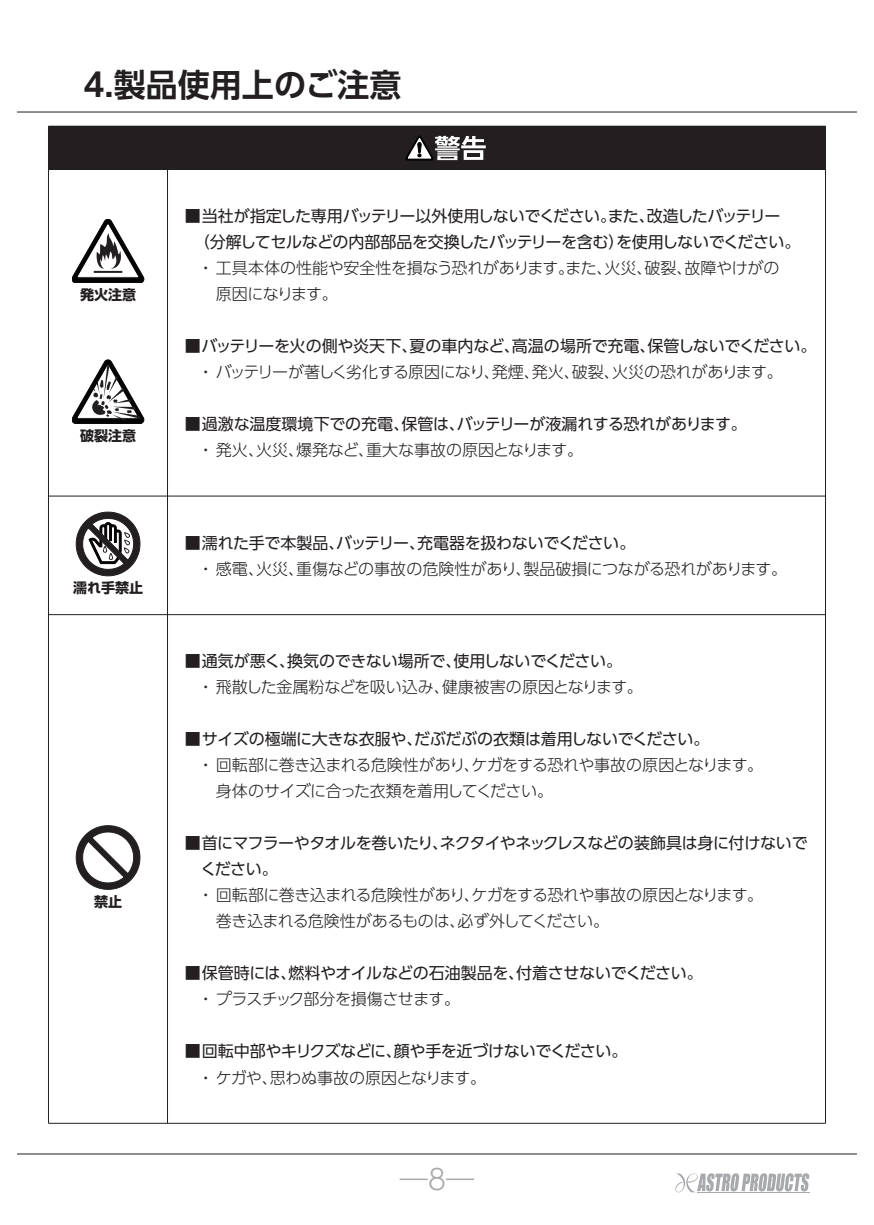
<style>
.page{position:relative;width:874px;height:1225px;background:#fff}
.page>*{position:absolute;margin:0;border:0;box-sizing:border-box;transform-origin:0 0}
.t1{font:700 32px "UD Shin Go Pr 6 De";color:#231f20}
.t2{font:300 28px "UD Shin Go Pr 6";color:#a8a9ad}
.t3{font:16px/26px "UD Shin Go Pr 6";letter-spacing:-.025em;color:#231f20}
.t4{font:300 16px/26px "UD Shin Go Pr 6";letter-spacing:-.03em;color:#231f20}
.t5{font:300 16px "UD Shin Go Pr 6";letter-spacing:-.005em;color:#231f20}
.t6{font:16px "UD Shin Go Pr 6";letter-spacing:-.005em;color:#231f20}
.t7{font:300 16px "UD Shin Go Pr 6";letter-spacing:-.01em;color:#231f20}
.t8{font:700 14px "UD Shin Go Pr 6";color:#231f20}
</style>
<div class="page">
<svg style="left:675px;top:1173px;width:133px;height:20px"></svg>
<hr style="left:696px;top:1192px;width:113px;height:1px;background:#a8a9ad">
<hr style="left:17px;top:1153px;width:839px;height:1px;background:#231f20">
<hr style="left:17px;top:111px;width:839px;height:1px;background:#231f20">
<hr style="left:48px;top:126px;width:1px;height:997px;background:#231f20">
<hr style="left:48px;top:1122px;width:777px;height:1px;background:#231f20">
<hr style="left:824px;top:126px;width:1px;height:997px;background:#231f20">
<hr style="left:167px;top:126px;width:1px;height:997px;background:#231f20">
<div style="left:48px;top:126px;width:777px;height:43px;background:#231f20"></div>
<svg style="left:405px;top:136px;width:80px;height:24px"></svg>
<hr style="left:48px;top:495px;width:777px;height:1px;background:#231f20">
<svg style="left:76px;top:512px;width:64px;height:64px"></svg>
<hr style="left:48px;top:614px;width:777px;height:1px;background:#231f20">
<svg style="left:72px;top:219px;width:72px;height:64px"></svg>
<svg style="left:72px;top:360px;width:72px;height:64px"></svg>
<svg style="left:76px;top:825px;width:64px;height:64px"></svg>
<h1 class="t1" style="left:83px;top:58px;width:319px">4.製品使用上のご注意</h1>
<p class="t8" style="left:80px;top:284px;width:57px">発火注意</p>
<p class="t8" style="left:80px;top:424px;width:57px">破裂注意</p>
<p class="t8" style="left:73px;top:576px;width:71px">濡れ手禁止</p>
<p class="t8" style="left:94px;top:890px;width:29px">禁止</p>
<p class="t3" style="left:194px;top:203px;width:608px;text-indent:-9px">■ 当社が指定した専用バッテリー以外使用しないでください。また、改造したバッテリー<br>（分解してセルなどの内部部品を交換したバッテリーを含む）を使用しないでください。</p>
<p class="t4" style="left:216px;top:254px;width:564px;text-indent:-18px">・ 工具本体の性能や安全性を損なう恐れがあります。また、火災、破裂、故障やけがの原因になります。</p>
<p class="t3" style="left:185px;top:333px;width:633px">■ バッテリーを火の側や炎天下、夏の車内など、高温の場所で充電、保管しないでください。</p>
<p class="t4" style="left:198px;top:358px;width:586px">・ バッテリーが著しく劣化する原因になり、発煙、発火、破裂、火災の恐れがあります。</p>
<p class="t6" style="left:185px;top:411px;width:563px">■ 過激な温度環境下での充電、保管は、バッテリーが液漏れする恐れがあります。</p>
<p class="t7" style="left:198px;top:437px;width:386px">・ 発火、火災、爆発など、重大な事故の原因となります。</p>
<p class="t3" style="left:185px;top:529px;width:452px">■ 濡れた手で本製品、バッテリー、充電器を扱わないでください。</p>
<p class="t5" style="left:198px;top:556px;width:590px">・ 感電、火災、重傷などの事故の危険性があり、製品破損につながる恐れがあります。</p>
<p class="t3" style="left:185px;top:648px;width:438px">■ 通気が悪く、換気のできない場所で、使用しないでください。</p>
<p class="t5" style="left:198px;top:674px;width:446px">・ 飛散した金属粉などを吸い込み、健康被害の原因となります。</p>
<p class="t3" style="left:185px;top:726px;width:526px">■ サイズの極端に大きな衣服や、だぶだぶの衣類は着用しないでください。</p>
<p class="t4" style="left:216px;top:751px;width:548px;text-indent:-18px">・ 回転部に巻き込まれる危険性があり、ケガをする恐れや事故の原因となります。身体のサイズに合った衣類を着用してください。</p>
<p class="t3" style="left:200px;top:830px;width:608px;text-indent:-16px">■ 首にマフラーやタオルを巻いたり、ネクタイやネックレスなどの装飾具は身に付けないでください。</p>
<p class="t4" style="left:216px;top:881px;width:548px;text-indent:-18px">・ 回転部に巻き込まれる危険性があり、ケガをする恐れや事故の原因となります。巻き込まれる危険性があるものは、必ず外してください。</p>
<p class="t3" style="left:185px;top:960px;width:519px">■ 保管時には、燃料やオイルなどの石油製品を、付着させないでください。</p>
<p class="t4" style="left:198px;top:985px;width:264px">・ プラスチック部分を損傷させます。</p>
<p class="t3" style="left:185px;top:1038px;width:444px">■ 回転中部やキリクズなどに、顔や手を近づけないでください。</p>
<p class="t4" style="left:198px;top:1063px;width:290px">・ ケガや、思わぬ事故の原因となります。</p>
<h2 class="t2" style="left:399px;top:1156px;width:76px">―8―</h2>
</div>
